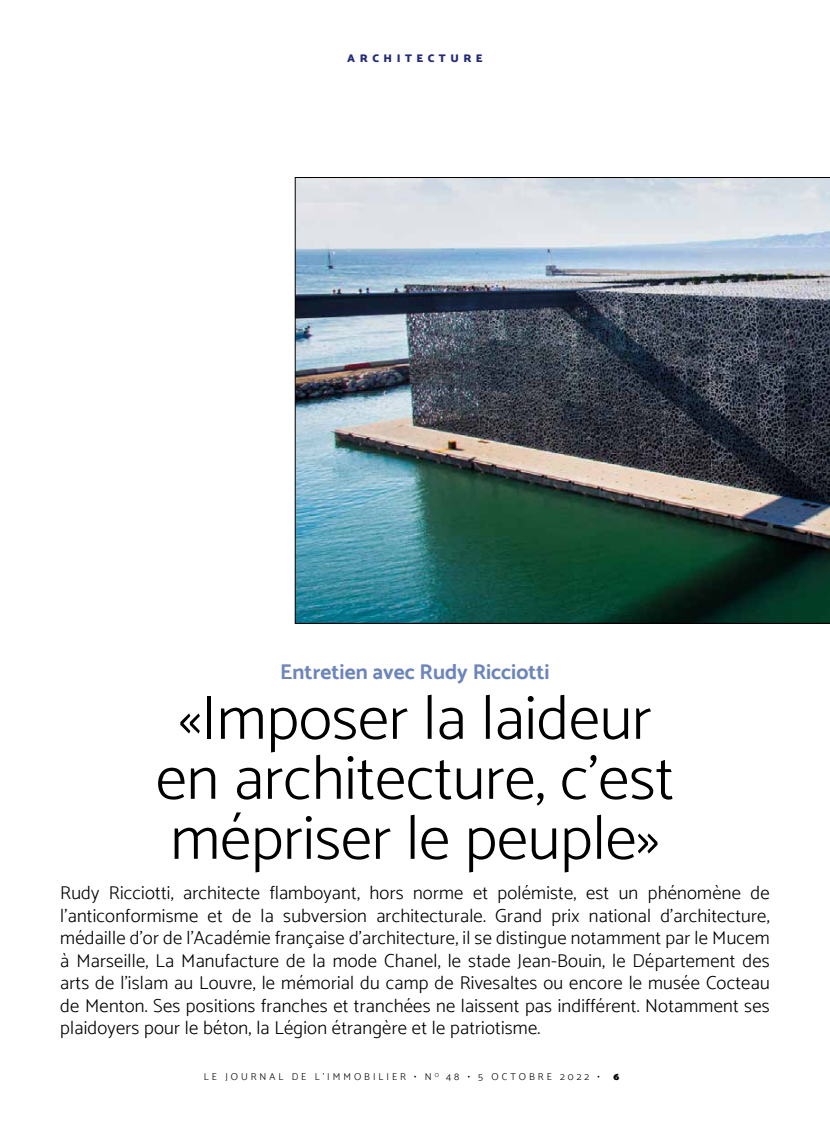
<style>
.page{position:relative;width:830px;height:1134px;background:#fff}
.page>*{position:absolute;margin:0;border:0;box-sizing:border-box;transform-origin:0 0}
.t1{font:300 62.5px/60px "Catamaran";color:#000;text-align:center}
.t2{font:700 21.25px "Catamaran";color:#6c85ba}
.t3{font:300 18.75px/22.5px "Catamaran";letter-spacing:.01em;color:#000;text-align:justify}
.t4{font:900 11.25px "Catamaran";letter-spacing:.4em;color:#232c77}
.t5{font:300 10px "Catamaran";letter-spacing:.3em;color:#000}
.t6{font:900 10px "Catamaran";color:#000}
</style>
<div class="page">
<img style="left:295px;top:177px;width:534px;height:447px">
<p class="t4" style="left:347px;top:51px;width:137px">ARCHITECTURE</p>
<p class="t2" style="left:280px;top:659px;width:271px">Entretien avec Rudy Ricciotti</p>
<h1 class="t1" style="left:156px;top:687px;width:519px">«Imposer la laideur en architecture, c’est mépriser le peuple»</h1>
<p class="t3" style="left:60px;top:881px;width:710px">Rudy Ricciotti, architecte flamboyant, hors norme et polémiste, est un phénomène de l’anticonformisme et de la subversion architecturale. Grand prix national d’architecture, médaille d’or de l’Académie française d’architecture, il se distingue notamment par le Mucem à Marseille, La Manufacture de la mode Chanel, le stade Jean-Bouin, le Département des arts de l’islam au Louvre, le mémorial du camp de Rivesaltes ou encore le musée Cocteau de Menton. Ses positions franches et tranchées ne laissent pas indifférent. Notamment ses plaidoyers pour le béton, la Légion étrangère et le patriotisme.</p>
<p class="t5" style="left:204px;top:1071px;width:397px">LE JOURNAL DE L’IMMOBILIER • N <sup>O</sup> 48 • 5 OCTOBRE 2022 •</p>
<p class="t6" style="left:613px;top:1071px;width:7px">6</p>
</div>
